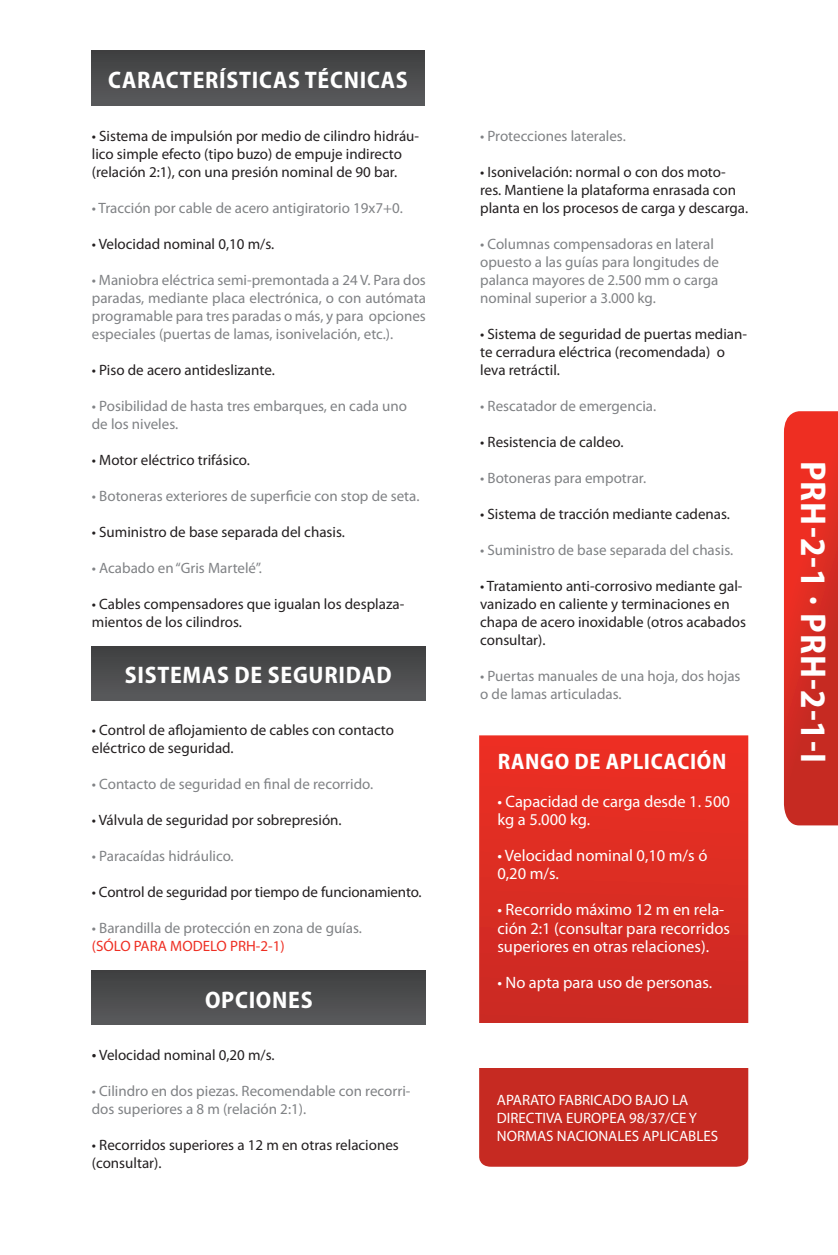
<style>
.page{position:relative;width:838px;height:1255px;background:#fff}
.page>*{position:absolute;margin:0;border:0;box-sizing:border-box;transform-origin:0 0}
.TITULARES{font:700 semi-condensed 36px "Myriad Pro";color:#fff}
.TITULARES-2{font:700 semi-condensed 24px "Myriad Pro";letter-spacing:.03em;color:#fff}
.TITULARES-3{font:700 semi-condensed 22.5px "Myriad Pro";letter-spacing:.03em;color:#fff}
.EXPLICACIÓN{font:16.5px/18px "Myriad Pro";color:#fff}
.EXPLICACIÓN-2{font:15px/18px "Myriad Pro";color:#231f20}
.EXPLICACIÓN-3{font:15px/18px "Myriad Pro";color:#808285}
.texto_interno{font:15px/18px "Myriad Pro";color:#fff}
.EXPLICACIÓN-4{font:15px "Myriad Pro";color:#ee2e22}
.s1{font-size:16.5px}
</style>
<div class="page">
<div style="left:92px;top:51px;width:332px;height:54px;background:#4c4d4e"></div>
<div style="left:91px;top:646px;width:334px;height:54px;background:#4c4d4e"></div>
<div style="left:92px;top:970px;width:334px;height:54px;background:linear-gradient(to bottom,#3e3f40,#59595b)"></div>
<svg style="left:479px;top:735px;width:269px;height:431px;background:#d62c23"></svg>
<div style="left:470px;top:1023px;width:287px;height:45px;background:#fff"></div>
<svg style="left:784px;top:411px;width:54px;height:414px;background:#da2d23"></svg>
<p class="TITULARES-2" style="left:108px;top:67px;width:301px">CARACTERÍSTICAS TÉCNICAS</p>
<p class="EXPLICACIÓN-2" style="left:92px;top:127px;width:329px">• Sistema de impulsión por medio de cilindro hidráu&shy;lico simple efecto (tipo buzo) de empuje indirecto (relación 2:1), con una presión nominal de 90 bar.</p>
<p class="EXPLICACIÓN-3" style="left:92px;top:199px;width:313px">• Tracción por cable de acero antigiratorio 19x7+0.</p>
<p class="EXPLICACIÓN-2" style="left:92px;top:235px;width:184px">• Velocidad nominal 0,10 m/s.</p>
<p class="EXPLICACIÓN-3" style="left:92px;top:271px;width:335px;text-align:justify">• Maniobra eléctrica semi-premontada a 24 V. Para dos paradas, mediante placa electrónica, o con autómata programable para tres paradas o más, y para opciones especiales (puertas de lamas, isonivelación, etc.).</p>
<p class="EXPLICACIÓN-2" style="left:92px;top:361px;width:184px">• Piso de acero antideslizante.</p>
<p class="EXPLICACIÓN-3" style="left:92px;top:397px;width:316px">• Posibilidad de hasta tres embarques, en cada uno de los niveles.</p>
<p class="EXPLICACIÓN-2" style="left:92px;top:451px;width:160px">• Motor eléctrico trifásico.</p>
<p class="EXPLICACIÓN-3" style="left:92px;top:487px;width:329px">• Botoneras exteriores de superficie con stop de seta.</p>
<p class="EXPLICACIÓN-2" style="left:92px;top:523px;width:255px">• Suministro de base separada del chasis.</p>
<p class="EXPLICACIÓN-3" style="left:92px;top:559px;width:171px">• Acabado en “Gris Martelé”.</p>
<p class="EXPLICACIÓN-2" style="left:92px;top:595px;width:314px">• Cables compensadores que igualan los desplaza&shy;mientos de los cilindros.</p>
<p class="TITULARES-2" style="left:125px;top:662px;width:13px">SISTE</p>
<p class="TITULARES-2" style="left:183px;top:662px;width:210px">MAS DE SEGURI DAD</p>
<p class="EXPLICACIÓN-2" style="left:92px;top:721px;width:304px">• Control de aflojamiento de cables con contacto eléctrico de seguridad.</p>
<p class="EXPLICACIÓN-3" style="left:92px;top:775px;width:283px">• Contacto de seguridad en final de recorrido.</p>
<p class="EXPLICACIÓN-2" style="left:92px;top:811px;width:251px">• Válvula de seguridad por sobrepresión.</p>
<p class="EXPLICACIÓN-3" style="left:92px;top:847px;width:143px">• Paracaídas hidráulico.</p>
<p class="EXPLICACIÓN-2" style="left:92px;top:883px;width:331px">• Control de seguridad por tiempo de funcionamiento.</p>
<p class="EXPLICACIÓN-3" style="left:92px;top:919px;width:272px">• Barandilla de protección en zona de guías.</p>
<p class="EXPLICACIÓN-4" style="left:92px;top:937px;width:194px">(SÓLO PARA MODELO PRH-2-1)</p>
<p class="TITULARES-2" style="left:205px;top:986px;width:81px">OPCIONES</p>
<p class="EXPLICACIÓN-2" style="left:92px;top:1045px;width:184px"><span class="s1">•</span> Velocidad nominal 0,20 m/s.</p>
<p class="EXPLICACIÓN-3" style="left:92px;top:1081px;width:320px">• Cilindro en dos piezas. Recomendable con recorri&shy;dos superiores a 8 m (relación 2:1).</p>
<p class="EXPLICACIÓN-2" style="left:92px;top:1135px;width:308px">• Recorridos superiores a 12 m en otras relaciones (consultar).</p>
<p class="EXPLICACIÓN-3" style="left:480px;top:127px;width:147px">• Protecciones laterales.</p>
<p class="EXPLICACIÓN-2" style="left:480px;top:163px;width:270px">• Isonivelación: normal o con dos moto&shy;res. Mantiene la plataforma enrasada con planta en los procesos de carga y descarga.</p>
<p class="EXPLICACIÓN-3" style="left:480px;top:235px;width:240px">• Columnas compensadoras en lateral opuesto a las guías para longitudes de palanca mayores de 2.500 mm o carga nominal superior a 3.000 kg.</p>
<p class="EXPLICACIÓN-2" style="left:480px;top:325px;width:268px">• Sistema de seguridad de puertas median&shy;te cerradura eléctrica (recomendada) o leva retráctil.</p>
<p class="EXPLICACIÓN-3" style="left:480px;top:397px;width:178px">• Rescatador de emergencia.</p>
<p class="EXPLICACIÓN-2" style="left:480px;top:433px;width:145px">• Resistencia de caldeo.</p>
<p class="EXPLICACIÓN-3" style="left:480px;top:469px;width:168px">• Botoneras para empotrar.</p>
<p class="EXPLICACIÓN-2" style="left:480px;top:505px;width:251px">• Sistema de tracción mediante cadenas.</p>
<p class="EXPLICACIÓN-3" style="left:480px;top:541px;width:255px">• Suministro de base separada del chasis.</p>
<p class="EXPLICACIÓN-2" style="left:480px;top:577px;width:267px">• Tratamiento anti-corrosivo mediante gal&shy;vanizado en caliente y terminaciones en chapa de acero inoxidable (otros acabados consultar).</p>
<p class="EXPLICACIÓN-3" style="left:480px;top:667px;width:262px">• Puertas manuales de una hoja, dos hojas o de lamas articuladas.</p>
<p class="TITULARES-3" style="left:497px;top:749px;width:230px">RANGO DE APLICACIÓN</p>
<p class="EXPLICACIÓN" style="left:497px;top:792px;width:234px">• Capacidad de carga desde 1. 500 kg a 5.000 kg.</p>
<p class="EXPLICACIÓN" style="left:497px;top:846px;width:211px">• Velocidad nominal 0,10 m/s ó<br>0,20 m/s.</p>
<p class="EXPLICACIÓN" style="left:497px;top:900px;width:234px">• Recorrido máximo 12 m en rela&shy;ción 2:1 (consultar para recorridos superiores en otras relaciones).</p>
<p class="EXPLICACIÓN" style="left:497px;top:972px;width:216px">• No apta para uso de personas.</p>
<p class="texto_interno" style="left:497px;top:1090px;width:223px">APARATO FABRICADO BAJO LA<br>DIRECTIVA EUROPEA 98/37/CE Y<br>NORMAS NACIONALES APLICABLES</p>
<p class="TITULARES" style="left:833px;top:460px;width:298px;rotate:90deg">PRH-2-1 · PRH-2-1-I</p>
</div>
